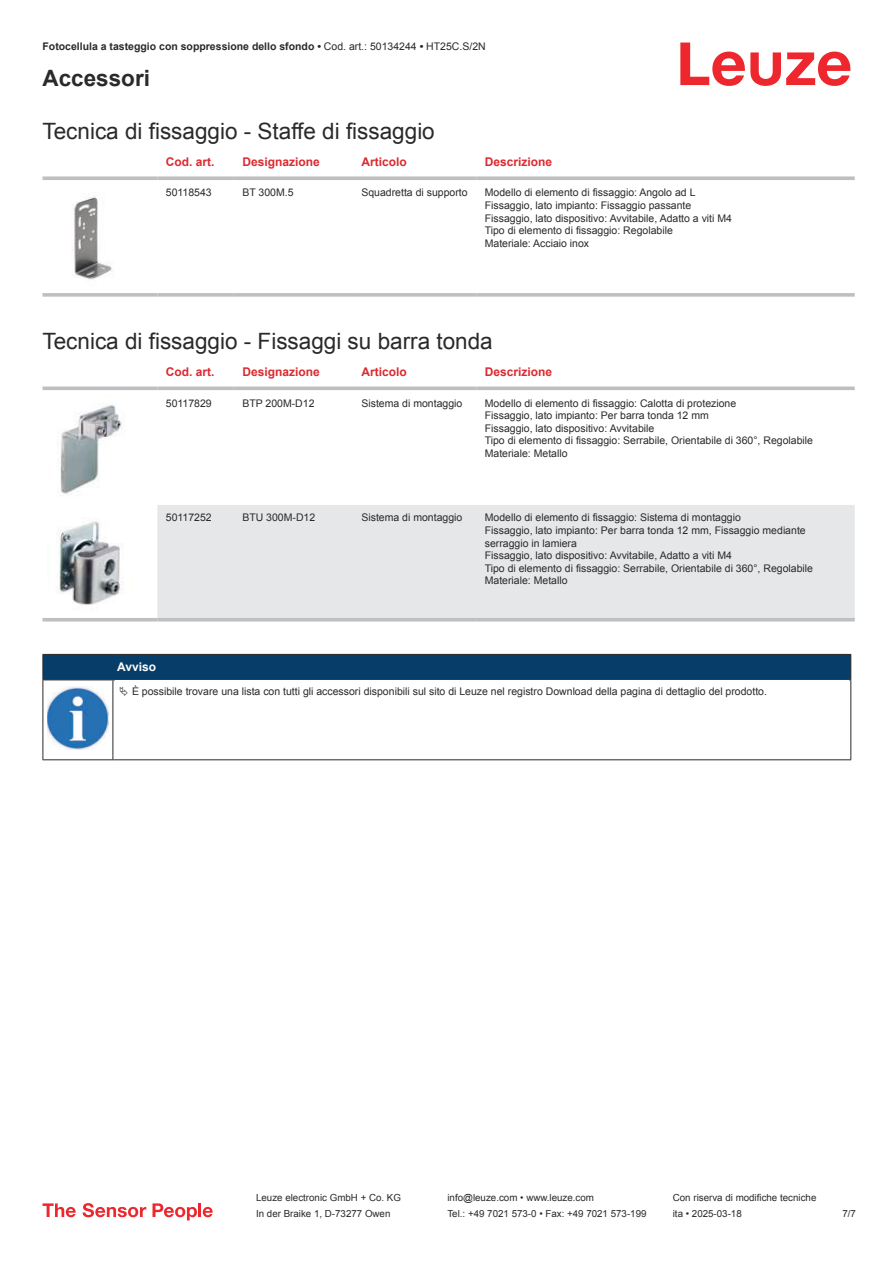
<style>
.page{position:relative;width:893px;height:1263px;background:#fff}
.page>*{position:absolute;margin:0;border:0;box-sizing:border-box;transform-origin:0 0}
.t1{font:22.5px "Arial";color:#2b292a}
.t2{font:700 22.5px "Arial";color:#2b292a}
.t3{font:700 12px "Arial";color:#db2a30}
.t4{font:700 12px "Arial";color:#fff}
.t5{font:10.5px/12.6px "Arial";color:#2b292a}
.t6{font:700 10.5px "Arial";color:#2b292a}
.t7{font:9.75px "Arial";color:#2b292a}
.s1{font-weight:400}
</style>
<div class="page">
<svg style="left:680px;top:43px;width:170px;height:43px"></svg>
<svg style="left:43px;top:176px;width:114px;height:4px"></svg>
<svg style="left:157px;top:176px;width:77px;height:4px"></svg>
<svg style="left:234px;top:176px;width:119px;height:4px"></svg>
<svg style="left:353px;top:176px;width:123px;height:4px"></svg>
<svg style="left:476px;top:176px;width:379px;height:4px;background:#c4c6c8"></svg>
<svg style="left:43px;top:293px;width:114px;height:4px"></svg>
<svg style="left:157px;top:293px;width:77px;height:4px"></svg>
<svg style="left:234px;top:293px;width:119px;height:4px"></svg>
<svg style="left:353px;top:293px;width:123px;height:4px"></svg>
<svg style="left:476px;top:293px;width:379px;height:4px;background:#c3c5c7"></svg>
<img style="left:72px;top:196px;width:41px;height:84px">
<div style="left:157px;top:505px;width:698px;height:113px;background:#e6e7e9"></div>
<svg style="left:43px;top:386px;width:114px;height:4px"></svg>
<svg style="left:157px;top:386px;width:77px;height:4px"></svg>
<svg style="left:234px;top:386px;width:119px;height:4px"></svg>
<svg style="left:353px;top:386px;width:123px;height:4px"></svg>
<svg style="left:476px;top:386px;width:379px;height:4px;background:#c5c7c9"></svg>
<hr style="left:43px;top:618px;width:114px;height:3px;background:#bdbfc1">
<hr style="left:157px;top:618px;width:77px;height:3px;background:#bdbfc1">
<hr style="left:234px;top:618px;width:119px;height:3px;background:#bdbfc1">
<hr style="left:353px;top:618px;width:123px;height:3px;background:#bdbfc1">
<hr style="left:476px;top:618px;width:379px;height:3px;background:#bdbfc1">
<img style="left:60px;top:405px;width:62px;height:89px">
<img style="left:57px;top:521px;width:65px;height:84px">
<div style="left:43px;top:654px;width:808px;height:26px;background:#063d69"></div>
<hr style="left:113px;top:679px;width:738px;height:1px;background:#2b292a">
<hr style="left:43px;top:680px;width:1px;height:75px;background:#2b292a">
<hr style="left:113px;top:680px;width:1px;height:75px;background:#2b292a">
<hr style="left:850px;top:680px;width:1px;height:75px;background:#2b292a">
<hr style="left:43px;top:759px;width:70px;height:1px;background:#2b292a">
<hr style="left:113px;top:759px;width:738px;height:1px;background:#2b292a">
<img style="left:47px;top:686px;width:61px;height:63px">
<svg style="left:43px;top:1203px;width:33px;height:14px"></svg>
<svg style="left:83px;top:1203px;width:63px;height:14px"></svg>
<svg style="left:153px;top:1203px;width:44px;height:17px"></svg>
<hr style="left:198px;top:1203px;width:3px;height:14px;background:#ed272d">
<svg style="left:203px;top:1207px;width:10px;height:10px"></svg>
<p class="t6" style="left:43px;top:43px;width:445px">Fotocellula a tasteggio con soppressione dello sfondo • <span class="s1">Cod. art.: 50134244</span> • <span class="s1">HT25C.S/2N</span></p>
<h1 class="t2" style="left:43px;top:70px;width:109px">Accessori</h1>
<h1 class="t1" style="left:43px;top:123px;width:394px">Tecnica di fissaggio - Staffe di fissaggio</h1>
<p class="t3" style="left:166px;top:157px;width:50px">Cod. art.</p>
<p class="t3" style="left:242px;top:157px;width:79px">Designazione</p>
<p class="t3" style="left:361px;top:157px;width:47px">Articolo</p>
<p class="t3" style="left:485px;top:157px;width:69px">Descrizione</p>
<p class="t5" style="left:166px;top:187px;width:47px">50118543</p>
<p class="t5" style="left:242px;top:187px;width:53px">BT 300M.5</p>
<p class="t5" style="left:361px;top:187px;width:108px">Squadretta di supporto</p>
<p class="t5" style="left:485px;top:187px;width:249px">Modello di elemento di fissaggio: Angolo ad L Fissaggio, lato impianto: Fissaggio passante Fissaggio, lato dispositivo: Avvitabile, Adatto a viti M4<br>Tipo di elemento di fissaggio: Regolabile<br>Materiale: Acciaio inox</p>
<h1 class="t1" style="left:43px;top:333px;width:452px">Tecnica di fissaggio - Fissaggi su barra tonda</h1>
<p class="t3" style="left:166px;top:367px;width:50px">Cod. art.</p>
<p class="t3" style="left:242px;top:367px;width:79px">Designazione</p>
<p class="t3" style="left:361px;top:367px;width:47px">Articolo</p>
<p class="t3" style="left:485px;top:367px;width:69px">Descrizione</p>
<p class="t5" style="left:166px;top:397px;width:47px">50117829</p>
<p class="t5" style="left:242px;top:397px;width:74px">BTP 200M-D12</p>
<p class="t5" style="left:361px;top:397px;width:102px">Sistema di montaggio</p>
<p class="t5" style="left:485px;top:397px;width:330px">Modello di elemento di fissaggio: Calotta di protezione<br>Fissaggio, lato impianto: Per barra tonda 12 mm<br>Fissaggio, lato dispositivo: Avvitabile<br>Tipo di elemento di fissaggio: Serrabile, Orientabile di 360°, Regolabile Materiale: Metallo</p>
<p class="t5" style="left:166px;top:512px;width:47px">50117252</p>
<p class="t5" style="left:242px;top:512px;width:74px">BTU 300M-D12</p>
<p class="t5" style="left:361px;top:512px;width:102px">Sistema di montaggio</p>
<p class="t5" style="left:485px;top:512px;width:330px">Modello di elemento di fissaggio: Sistema di montaggio<br>Fissaggio, lato impianto: Per barra tonda 12 mm, Fissaggio mediante serraggio in lamiera<br>Fissaggio, lato dispositivo: Avvitabile, Adatto a viti M4<br>Tipo di elemento di fissaggio: Serrabile, Orientabile di 360°, Regolabile Materiale: Metallo</p>
<p class="t4" style="left:117px;top:663px;width:40px">Avviso</p>
<p class="t5" style="left:132px;top:686px;width:636px">È possibile trovare una lista con tutti gli accessori disponibili sul sito di Leuze nel registro Download della pagina di dettaglio del prodotto.</p>
<p class="t7" style="left:256px;top:1194px;width:146px">Leuze electronic GmbH + Co. KG</p>
<p class="t7" style="left:447px;top:1194px;width:148px">info@leuze.com • www.leuze.com</p>
<p class="t7" style="left:673px;top:1194px;width:145px">Con riserva di modifiche tecniche</p>
<p class="t7" style="left:256px;top:1210px;width:136px">In der Braike 1, D-73277 Owen</p>
<p class="t7" style="left:447px;top:1210px;width:201px">Tel.: +49 7021 573-0 • Fax: +49 7021 573-199</p>
<p class="t7" style="left:673px;top:1210px;width:70px">ita • 2025-03-18</p>
<p class="t7" style="left:842px;top:1210px;width:15px">7 /7</p>
</div>
